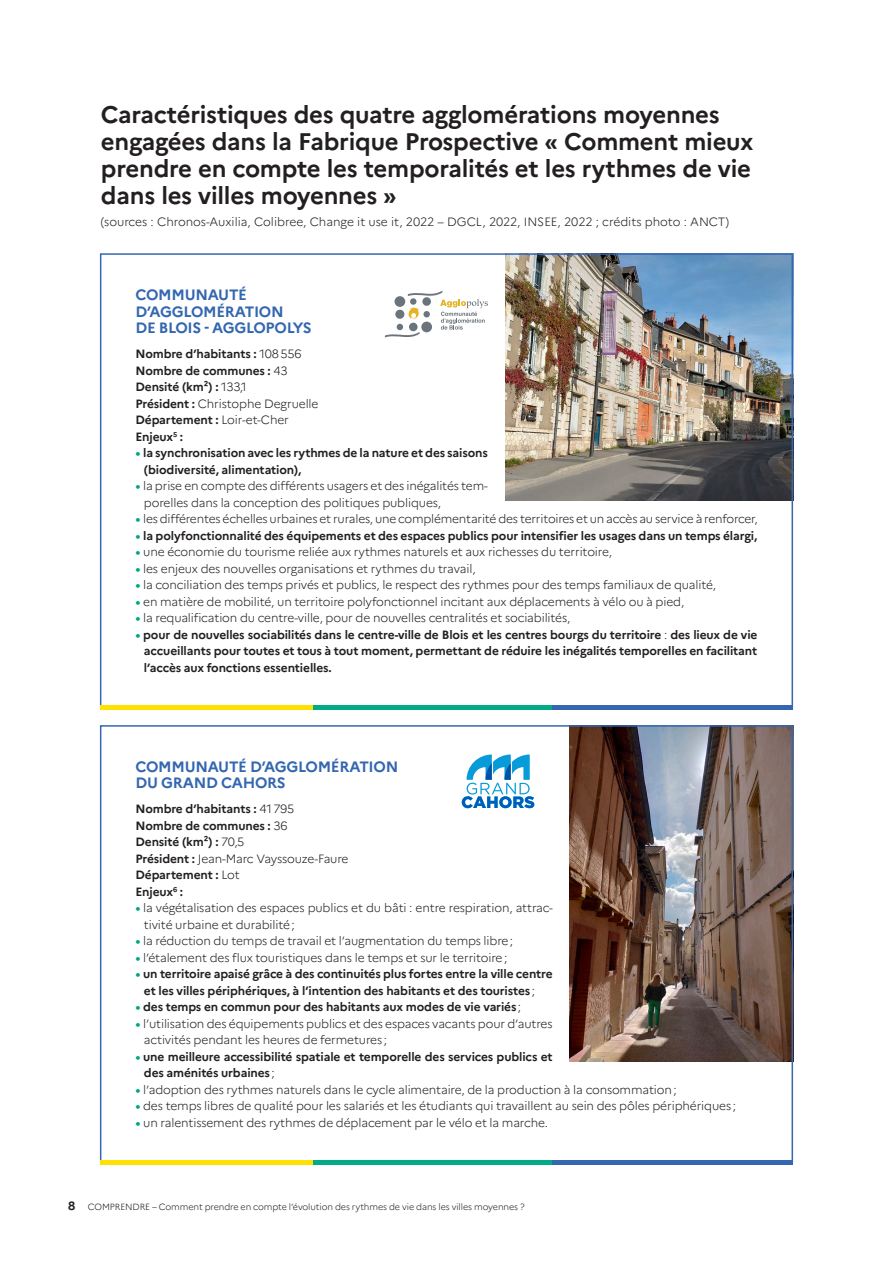
<style>
.page{position:relative;width:893px;height:1263px;background:#fff}
.page>*{position:absolute;margin:0;border:0;box-sizing:border-box;transform-origin:0 0}
._02-Enc-Titre{font:700 24px/27px "Marianne";letter-spacing:-.01em;color:#231f20}
._02-EncTyp1-Titre{font:700 15px/16.5px "Marianne";letter-spacing:-.02em;color:#3467b0}
._05-Sources{font:300 12px/16.5px "Marianne";letter-spacing:-.01em;color:#231f20}
._06-TexteCourant{font:700 12px/16.5px "Marianne";letter-spacing:-.01em;color:#231f20}
._06-TexteCourant-2{font:300 12px "Marianne";letter-spacing:-.01em;color:#231f20}
.t1{font:300 9px "Marianne";letter-spacing:-.01em;color:#231f20}
.s1{font-weight:300}
.s2{font-weight:700}
.s3{color:#00a384}
.s4{font-weight:700;color:#00a384}
.s5{font-weight:700;font-size:12px}
</style>
<div class="page">
<img style="left:505px;top:256px;width:285px;height:245px">
<img style="left:570px;top:728px;width:220px;height:334px">
<hr style="left:313px;top:705px;width:240px;height:4px;background:#00ab85">
<hr style="left:100px;top:705px;width:213px;height:4px;background:#ffe101">
<hr style="left:553px;top:705px;width:240px;height:4px;background:#3566b1">
<hr style="left:313px;top:1160px;width:240px;height:4px;background:#00ab85">
<hr style="left:100px;top:1160px;width:213px;height:4px;background:#ffe101">
<hr style="left:553px;top:1160px;width:240px;height:4px;background:#3566b1">
<svg style="left:385px;top:290px;width:103px;height:47px"></svg>
<svg style="left:462px;top:754px;width:72px;height:54px"></svg>
<p class="_02-Enc-Titre" style="left:101px;top:99px;width:654px">Caractéristiques des quatre agglomérations moyennes engagées dans la Fabrique Prospective « Comment mieux prendre en compte les temporalités et les rythmes de vie dans les villes moyennes »</p>
<p class="_05-Sources" style="left:101px;top:212px;width:629px">(sources : Chronos-Auxilia, Colibree, Change it use it, 2022 – DGCL, 2022, INSEE, 2022 ; crédits photo : ANCT)</p>
<p class="_02-EncTyp1-Titre" style="left:135px;top:285px;width:178px">COMMUNAUTÉ<br>D’AGGLOMÉRATION<br>DE BLOIS - AGGLOPOLYS</p>
<p class="_06-TexteCourant" style="left:135px;top:345px;width:168px">Nombre d’habitants : <span class="s1">108 556</span></p>
<p class="_06-TexteCourant" style="left:135px;top:361px;width:154px">Nombre de communes : <span class="s1">43</span></p>
<p class="_06-TexteCourant" style="left:135px;top:378px;width:113px">Densité (km²) : <span class="s1">133,1</span></p>
<p class="_06-TexteCourant-2" style="left:135px;top:394px;width:185px"><span class="s2">Président :</span> Christophe Degruelle</p>
<p class="_06-TexteCourant" style="left:135px;top:411px;width:155px">Département : <span class="s1">Loir-et-Cher</span></p>
<p class="_06-TexteCourant" style="left:135px;top:427px;width:49px">Enjeux<sup>5</sup> :</p>
<p class="_06-TexteCourant" style="left:144px;top:444px;width:345px;text-indent:-9px"><span class="s3">•</span> la synchronisation avec les rythmes de la nature et des saisons (biodiversité, alimentation),</p>
<p class="_05-Sources" style="left:144px;top:477px;width:346px;text-indent:-9px"><span class="s4">•</span> la prise en compte des différents usagers et des inégalités tem&shy;porelles dans la conception des politiques publiques,</p>
<p class="_05-Sources" style="left:135px;top:510px;width:624px"><span class="s4">•</span> les différentes échelles urbaines et rurales, une complémentarité des territoires et un accès au service à renforcer,</p>
<p class="_06-TexteCourant" style="left:135px;top:526px;width:623px"><span class="s3">•</span> la polyfonctionnalité des équipements et des espaces publics pour intensifier les usages dans un temps élargi,</p>
<p class="_05-Sources" style="left:135px;top:543px;width:478px"><span class="s4">•</span> une économie du tourisme reliée aux rythmes naturels et aux richesses du territoire,</p>
<p class="_05-Sources" style="left:135px;top:559px;width:342px"><span class="s4">•</span> les enjeux des nouvelles organisations et rythmes du travail,</p>
<p class="_05-Sources" style="left:135px;top:576px;width:582px"><span class="s4">•</span> la conciliation des temps privés et publics, le respect des rythmes pour des temps familiaux de qualité,</p>
<p class="_05-Sources" style="left:135px;top:592px;width:550px"><span class="s4">•</span> en matière de mobilité, un territoire polyfonctionnel incitant aux déplacements à vélo ou à pied,</p>
<p class="_05-Sources" style="left:135px;top:609px;width:436px"><span class="s4">•</span> la requalification du centre-ville, pour de nouvelles centralités et sociabilités,</p>
<p class="_06-TexteCourant" style="left:144px;top:625px;width:615px;text-align:justify;text-indent:-9px"><span class="s3">•</span> pour de nouvelles sociabilités dans le centre-ville de Blois et les centres bourgs du territoire <span class="s1">:</span> des lieux de vie accueillants pour toutes et tous à tout moment, permettant de réduire les inégalités temporelles en facilitant l’accès aux fonctions essentielles.</p>
<p class="_02-EncTyp1-Titre" style="left:135px;top:757px;width:264px">COMMUNAUTÉ D’AGGLOMÉRATION<br>DU GRAND CAHORS</p>
<p class="_06-TexteCourant" style="left:135px;top:800px;width:160px">Nombre d’habitants : <span class="s1">41 795</span></p>
<p class="_06-TexteCourant" style="left:135px;top:816px;width:154px">Nombre de communes : <span class="s1">36</span></p>
<p class="_06-TexteCourant" style="left:135px;top:833px;width:110px">Densité (km²) : <span class="s1">70,5</span></p>
<p class="_06-TexteCourant-2" style="left:135px;top:849px;width:215px"><span class="s2">Président :</span> Jean-Marc Vayssouze-Faure</p>
<p class="_06-TexteCourant" style="left:135px;top:866px;width:106px">Département : <span class="s1">Lot</span></p>
<p class="_06-TexteCourant" style="left:135px;top:882px;width:49px">Enjeux<sup>6</sup> :</p>
<p class="_05-Sources" style="left:144px;top:899px;width:410px;text-indent:-9px"><span class="s4">•</span> la végétalisation des espaces publics et du bâti : entre respiration, attrac&shy;tivité urbaine et durabilité ;</p>
<p class="_05-Sources" style="left:135px;top:932px;width:379px"><span class="s4">•</span> la réduction du temps de travail et l’augmentation du temps libre ;</p>
<p class="_05-Sources" style="left:135px;top:948px;width:373px"><span class="s4">•</span> l’étalement des flux touristiques dans le temps et sur le territoire ;</p>
<p class="_06-TexteCourant" style="left:144px;top:965px;width:410px;text-indent:-9px"><span class="s3">•</span> un territoire apaisé grâce à des continuités plus fortes entre la ville centre et les villes périphériques, à l’intention des habitants et des touristes <span class="s1">;</span></p>
<p class="_06-TexteCourant" style="left:135px;top:998px;width:387px"><span class="s3">•</span> des temps en commun pour des habitants aux modes de vie variés <span class="s1">;</span></p>
<p class="_05-Sources" style="left:144px;top:1014px;width:410px;text-indent:-9px"><span class="s4">•</span> l’utilisation des équipements publics et des espaces vacants pour d’autres activités pendant les heures de fermetures ;</p>
<p class="_06-TexteCourant" style="left:144px;top:1047px;width:410px;text-indent:-9px"><span class="s3">•</span> une meilleure accessibilité spatiale et temporelle des services publics et des aménités urbaines <span class="s1">;</span></p>
<p class="_05-Sources" style="left:135px;top:1080px;width:543px"><span class="s4">•</span> l’adoption des rythmes naturels dans le cycle alimentaire, de la production à la consommation ;</p>
<p class="_05-Sources" style="left:135px;top:1097px;width:602px"><span class="s4">•</span> des temps libres de qualité pour les salariés et les étudiants qui travaillent au sein des pôles périphériques ;</p>
<p class="_05-Sources" style="left:135px;top:1113px;width:414px"><span class="s4">•</span> un ralentissement des rythmes de déplacement par le vélo et la marche.</p>
<p class="t1" style="left:68px;top:1200px;width:458px"><span class="s5">8</span> COMPRENDRE – Comment prendre en compte l’évolution des rythmes de vie dans les villes moyennes ?</p>
</div>
